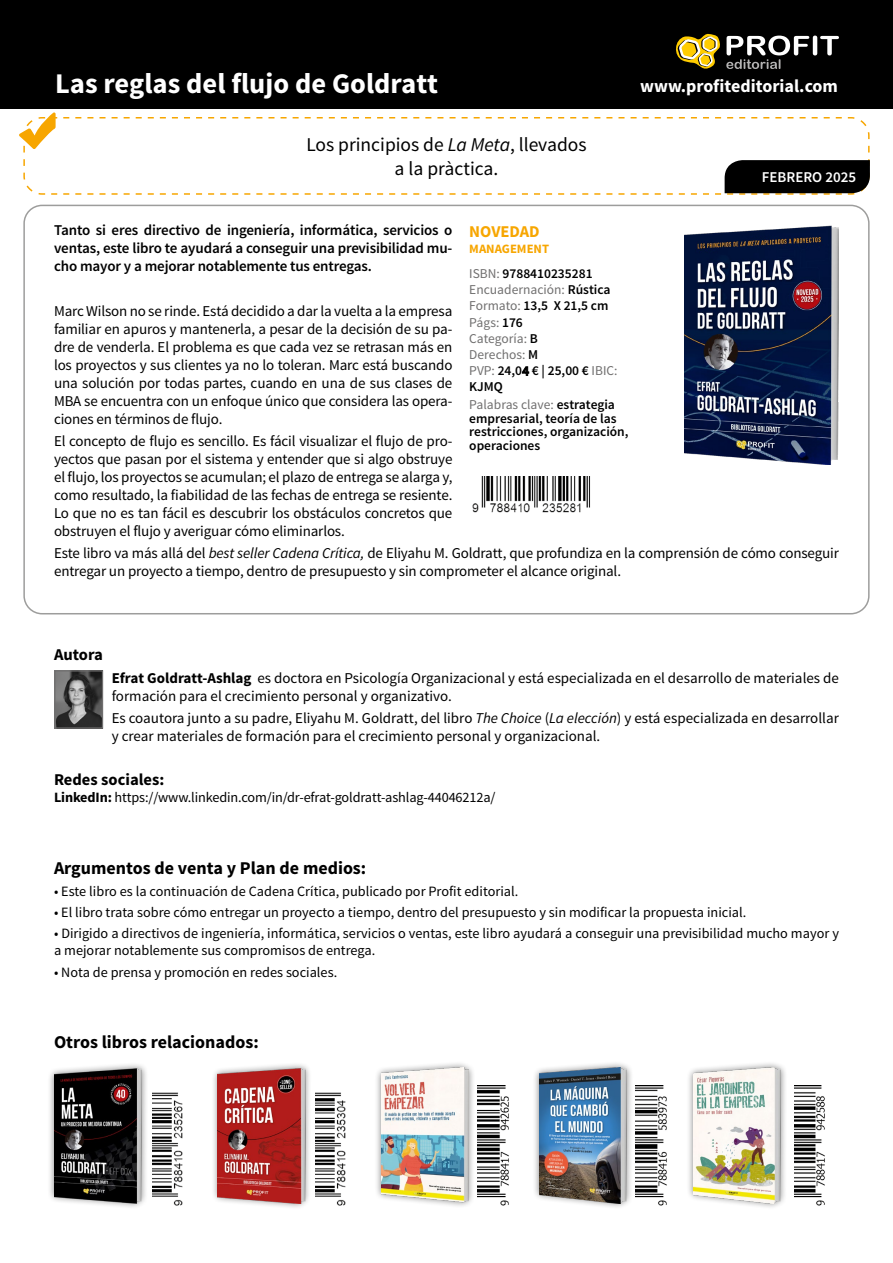
<style>
.page{position:relative;width:893px;height:1263px;background:#fff}
.page>*{position:absolute;margin:0;border:0;box-sizing:border-box;transform-origin:0 0}
.t1{font:700 28.5px "Source Sans Pro";color:#fff}
.t2{font:19.5px/23.4px "Source Sans Pro";color:#000;text-align:center}
.t3{font:700 18px "Source Sans Pro";color:#000}
.t4{font:700 18px "Source Sans Pro";color:#fff}
.t5{font:700 16.5px "Source Sans Pro";color:#000}
.t6{font:700 16.5px "Source Sans Pro";color:#f7a600}
.t7{font:15px/18px "Source Sans Pro";letter-spacing:-.01em;color:#000}
.t8{font:600 15px/18px "Source Sans Pro";letter-spacing:-.01em;color:#000;text-align:justify}
.t9{font:600 15px "Source Sans Pro";color:#fff}
.t10{font:14.25px/17.1px "Source Sans Pro";color:#000}
.t11{font:13.5px/16.2px "Source Sans Pro";color:#706f6f}
.t12{font:600 13.5px/13.5px "Source Sans Pro";color:#000}
.t13{font:700 12.75px "Source Sans Pro";color:#f7a600}
.s1{font-style:italic}
.s2{font-weight:600;color:#000}
.s3{font-weight:400;color:#706f6f}
.s4{font-weight:700}
</style>
<div class="page">
<div style="left:23px;top:205px;width:847px;height:409px;border:2px solid #9d9d9c;border-radius:18px"></div>
<div style="left:0;top:0;width:892px;height:109px;background:#000"></div>
<img style="left:684px;top:225px;width:155px;height:239px">
<svg style="left:676px;top:33px;width:163px;height:36px"></svg>
<svg style="left:19px;top:112px;width:851px;height:83px"></svg>
<img style="left:472px;top:476px;width:119px;height:37px">
<div style="left:374px;top:1061px;width:102px;height:147px;background:#000;opacity:.5"></div>
<img style="left:382px;top:1068px;width:87px;height:135px">
<div style="left:532px;top:1061px;width:102px;height:149px;background:#000;opacity:.5"></div>
<img style="left:539px;top:1068px;width:88px;height:135px">
<div style="left:686px;top:1061px;width:102px;height:149px;background:#000;opacity:.5"></div>
<img style="left:693px;top:1068px;width:88px;height:135px">
<img style="left:478px;top:1085px;width:31px;height:121px">
<img style="left:635px;top:1085px;width:32px;height:121px">
<div style="left:211px;top:1062px;width:101px;height:148px;background:#000;opacity:.5"></div>
<img style="left:218px;top:1068px;width:87px;height:135px">
<img style="left:316px;top:1092px;width:30px;height:114px">
<img style="left:795px;top:1085px;width:30px;height:121px">
<img style="left:56px;top:672px;width:45px;height:55px">
<div style="left:54px;top:670px;width:49px;height:59px;border:1px solid #706f6f"></div>
<div style="left:47px;top:1062px;width:101px;height:148px;background:#000;opacity:.5"></div>
<img style="left:54px;top:1068px;width:87px;height:135px">
<img style="left:152px;top:1092px;width:31px;height:114px">
<h1 class="t1" style="left:55px;top:65px;width:385px">Las reglas del flujo de Goldratt</h1>
<h2 class="t2" style="left:306px;top:134px;width:282px">Los principios de <span class="s1">La Meta</span>, llevados a la pràctica.</h2>
<p class="t4" style="left:640px;top:75px;width:199px">www.profiteditorial.com</p>
<p class="t9" style="left:762px;top:168px;width:96px">FEBRERO 2025</p>
<p class="t8" style="left:54px;top:222px;width:400px">Tanto si eres directivo de ingeniería, informática, servicios o ventas, este libro te ayudará a conseguir una previsibilidad mu&shy;cho mayor y a mejorar notablemente tus entregas.</p>
<p class="t7" style="left:54px;top:302px;width:400px;text-align:justify">Marc Wilson no se rinde. Está decidido a dar la vuelta a la empresa familiar en apuros y mantenerla, a pesar de la decisión de su pa&shy;dre de venderla. El problema es que cada vez se retrasan más en los proyectos y sus clientes ya no lo toleran. Marc está buscando una solución por todas partes, cuando en una de sus clases de MBA se encuentra con un enfoque único que considera las opera&shy;ciones en términos de flujo.</p>
<p class="t7" style="left:54px;top:432px;width:400px;text-align:justify">El concepto de flujo es sencillo. Es fácil visualizar el flujo de pro&shy;yectos que pasan por el sistema y entender que si algo obstruye el flujo, los proyectos se acumulan; el plazo de entrega se alarga y, como resultado, la fiabilidad de las fechas de entrega se resiente.<br>Lo que no es tan fácil es descubrir los obstáculos concretos que obstruyen el flujo y averiguar cómo eliminarlos.</p>
<p class="t7" style="left:54px;top:544px;width:786px">Este libro va más allá del <span class="s1">best seller Cadena Crítica,</span> de Eliyahu M. Goldratt, que profundiza en la comprensión de cómo conseguir entregar un proyecto a tiempo, dentro de presupuesto y sin comprometer el alcance original.</p>
<p class="t6" style="left:469px;top:221px;width:72px">NOVEDAD</p>
<p class="t13" style="left:469px;top:241px;width:81px">MANAGEMENT</p>
<p class="t11" style="left:469px;top:265px;width:150px">ISBN: <span class="s2">9788410235281<br></span>Encuadernación: <span class="s2">Rústica<br></span>Formato: <span class="s2">13,5 X 21,5 cm<br></span>Págs: <span class="s2">176<br></span>Categoría: <span class="s2">B<br></span>Derechos: <span class="s2">M<br></span>PVP: <span class="s2">24,04 € | 25,00 €</span> IBIC:<br><span class="s2">KJMQ</span></p>
<p class="t12" style="left:469px;top:398px;width:161px"><span class="s3">Palabras clave:</span> estrategia empresarial, teoría de las restricciones, organización, operaciones</p>
<p class="t5" style="left:54px;top:644px;width:51px">Autora</p>
<p class="t7" style="left:112px;top:669px;width:729px"><span class="s4">Efrat Goldratt-Ashlag</span> es doctora en Psicología Organizacional y está especializada en el desarrollo de materiales de formación para el crecimiento personal y organizativo.</p>
<p class="t7" style="left:112px;top:709px;width:729px">Es coautora junto a su padre, Eliyahu M. Goldratt, del libro <span class="s1">The Choice</span> (<span class="s1">La elección</span>) y está especializada en desarrollar y crear materiales de formación para el crecimiento personal y organizacional.</p>
<p class="t5" style="left:54px;top:769px;width:112px">Redes sociales:</p>
<p class="t10" style="left:54px;top:789px;width:443px"><span class="s4">LinkedIn:</span> https://www.linkedin.com/in/dr-efrat-goldratt-ashlag-44046212a/</p>
<p class="t3" style="left:54px;top:857px;width:314px">Argumentos de venta y Plan de medios:</p>
<p class="t10" style="left:54px;top:882px;width:466px">• Este libro es la continuación de Cadena Crítica, publicado por Profit editorial.</p>
<p class="t10" style="left:54px;top:904px;width:694px">• El libro trata sobre cómo entregar un proyecto a tiempo, dentro del presupuesto y sin modificar la propuesta inicial.</p>
<p class="t10" style="left:54px;top:925px;width:786px">• Dirigido a directivos de ingeniería, informática, servicios o ventas, este libro ayudará a conseguir una previsibilidad mucho mayor y a mejorar notablemente sus compromisos de entrega.</p>
<p class="t10" style="left:54px;top:964px;width:285px">• Nota de prensa y promoción en redes sociales.</p>
<p class="t3" style="left:54px;top:1031px;width:206px">Otros libros relacionados:</p>
</div>
